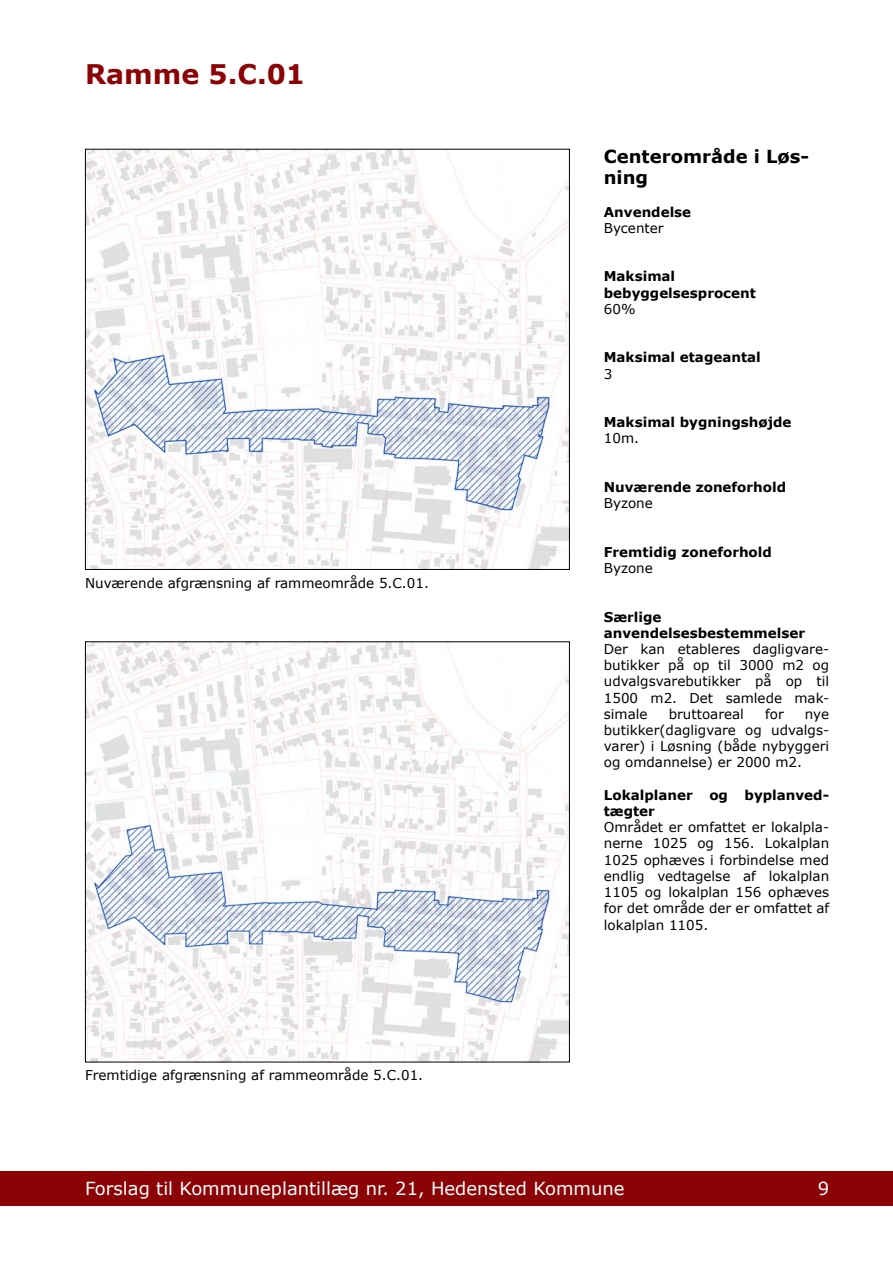
<style>
.page{position:relative;width:893px;height:1263px;background:#fff}
.page>*{position:absolute;margin:0;border:0;box-sizing:border-box;transform-origin:0 0}
.t1{font:700 27px "Verdana";color:#8b0304}
.t2{font:18px "Verdana";color:#fff}
.t3{font:700 18px/21.6px "Verdana";color:#000}
.t4{font:13.5px/16.2px "Verdana";color:#000;text-align:justify}
.t5{font:700 13.5px/16.2px "Verdana";color:#000}
</style>
<div class="page">
<div style="left:0;top:1171px;width:893px;height:34px;background:#8b0304"></div>
<img style="left:87px;top:151px;width:481px;height:417px">
<img style="left:87px;top:643px;width:481px;height:417px">
<h1 class="t1" style="left:85px;top:55px;width:222px">Ramme 5.C.01</h1>
<p class="t4" style="left:85px;top:575px;width:345px">Nuværende afgrænsning af rammeområde 5.C.01.</p>
<p class="t4" style="left:85px;top:1067px;width:340px">Fremtidige afgrænsning af rammeområde 5.C.01.</p>
<h2 class="t3" style="left:604px;top:145px;width:207px">Centerområde i Løs&shy;ning</h2>
<p class="t5" style="left:604px;top:203px;width:89px">Anvendelse</p>
<p class="t4" style="left:604px;top:220px;width:61px">Bycenter</p>
<p class="t5" style="left:604px;top:268px;width:154px">Maksimal bebyggelsesprocent</p>
<p class="t4" style="left:604px;top:301px;width:33px">60%</p>
<p class="t5" style="left:604px;top:349px;width:158px">Maksimal etageantal</p>
<p class="t4" style="left:604px;top:365px;width:10px">3</p>
<p class="t5" style="left:604px;top:414px;width:189px">Maksimal bygningshøjde</p>
<p class="t4" style="left:604px;top:430px;width:37px">10m.</p>
<p class="t5" style="left:604px;top:479px;width:184px">Nuværende zoneforhold</p>
<p class="t4" style="left:604px;top:495px;width:51px">Byzone</p>
<p class="t5" style="left:604px;top:543px;width:170px">Fremtidig zoneforhold</p>
<p class="t4" style="left:604px;top:560px;width:51px">Byzone</p>
<p class="t5" style="left:604px;top:608px;width:203px">Særlige anvendelsesbestemmelser</p>
<p class="t4" style="left:604px;top:641px;width:227px">Der kan etableres dagligvare&shy;butikker på op til 3000 m2 og udvalgsvarebutikker på op til 1500 m2. Det samlede mak&shy;simale</p>
<p class="t4" style="left:669px;top:706px;width:77px">bruttoareal</p>
<p class="t4" style="left:765px;top:706px;width:20px">for</p>
<p class="t4" style="left:604px;top:706px;width:227px;text-indent:201px">nye butikker(dagligvare og udvalgs&shy;varer) i Løsning (både nybyggeri og omdannelse) er 2000 m2.</p>
<p class="t5" style="left:604px;top:786px;width:227px">Lokalplaner og byplanved&shy;tægter</p>
<p class="t4" style="left:604px;top:819px;width:227px">Området er omfattet er lokalpla&shy;nerne 1025 og 156. Lokalplan 1025 ophæves i forbindelse med endlig vedtagelse af lokalplan 1105 og lokalplan 156 ophæves for det område der er omfattet af lokalplan 1105.</p>
<h2 class="t2" style="left:85px;top:1176px;width:541px">Forslag til Kommuneplantillæg nr. 21, Hedensted Kommune</h2>
<h2 class="t2" style="left:818px;top:1176px;width:13px">9</h2>
</div>
